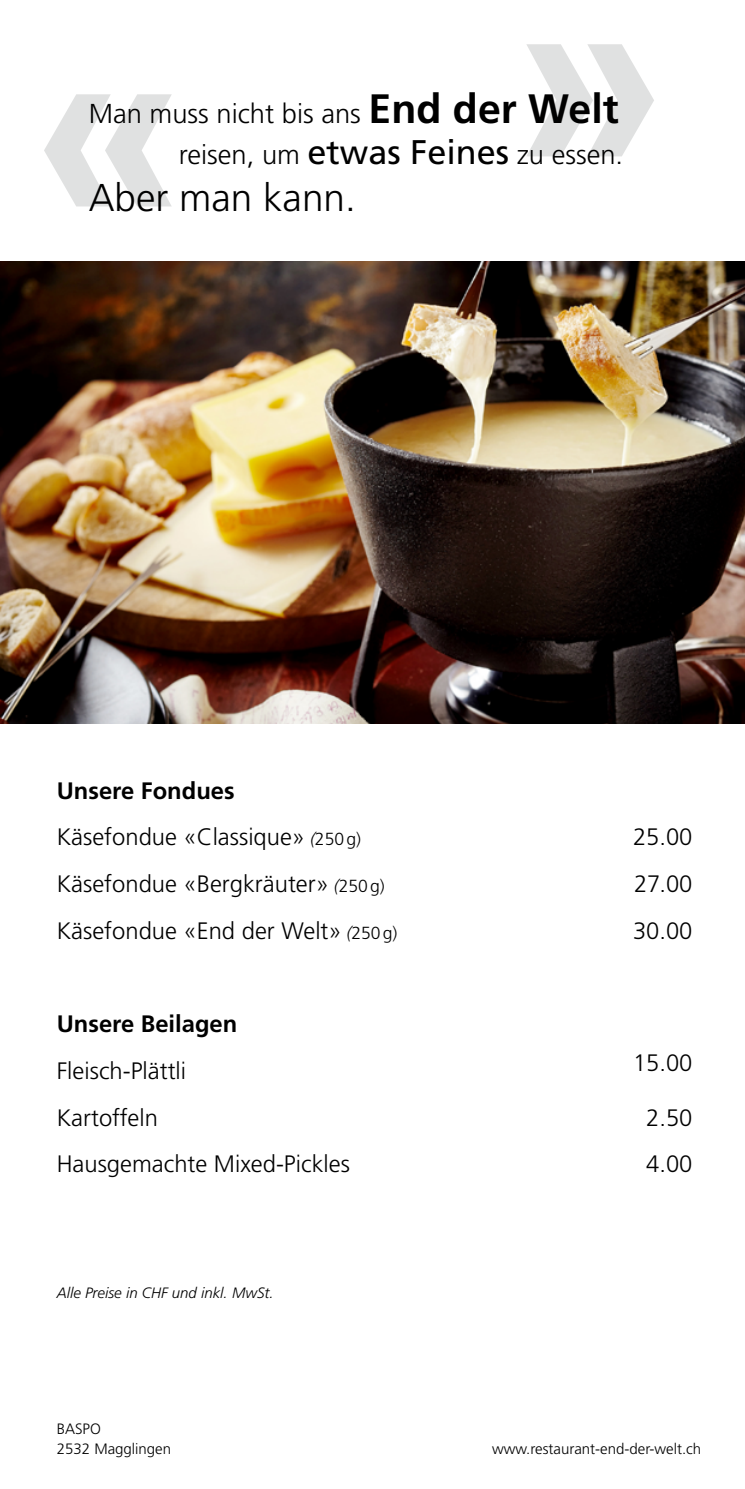
<style>
.page{position:relative;width:745px;height:1489px;background:#fff}
.page>*{position:absolute;margin:0;border:0;box-sizing:border-box;transform-origin:0 0}
.t1{font:700 273.25px "Frutiger LT";color:#d9dada}
.t2{font:700 41px "Frutiger LT";color:#000}
.t3{font:300 38.75px "Frutiger LT";color:#000}
.t4{font:34.25px "Frutiger LT";color:#000}
.t5{font:300 27.25px "Frutiger LT";color:#000}
.t6{font:300 23.75px "Frutiger LT";color:#000}
.t7{font:700 23.75px "Frutiger LT";color:#000}
.t8{font:300 15px "Frutiger LT";color:#000}
.t9{font:italic 300 15px "Frutiger LT";color:#000}
.s1{font-weight:300;font-size:27.25px}
.s2{font-style:italic;font-size:17.5px}
.s3{font-size:17.5px}
</style>
<div class="page">
<img style="left:0;top:261px;width:744px;height:462px">
<h1 class="t1" style="left:515px;top:-82px;width:153px">»</h1>
<p class="t2" style="left:368px;top:85px;width:251px">End der Welt</p>
<p class="t5" style="left:516px;top:139px;width:108px">zu essen.</p>
<h1 class="t1" style="left:31px;top:-32px;width:153px">«</h1>
<p class="t5" style="left:89px;top:98px;width:273px">Man muss nicht bis ans</p>
<p class="t4" style="left:179px;top:132px;width:331px"><span class="s1">reisen, um</span> etwas Feines</p>
<p class="t3" style="left:89px;top:175px;width:268px">Aber man kann.</p>
<p class="t7" style="left:57px;top:776px;width:179px">Unsere Fondues</p>
<p class="t6" style="left:57px;top:823px;width:305px">Käsefondue «Classique» <span class="s2">(</span><span class="s3">250g)</span></p>
<p class="t6" style="left:632px;top:823px;width:61px">25.00</p>
<p class="t6" style="left:57px;top:870px;width:329px">Käsefondue «Bergkräuter» <span class="s2">(</span><span class="s3">250g)</span></p>
<p class="t6" style="left:633px;top:870px;width:60px">27.00</p>
<p class="t6" style="left:57px;top:917px;width:342px">Käsefondue «End der Welt» <span class="s2">(</span><span class="s3">250g)</span></p>
<p class="t6" style="left:632px;top:917px;width:61px">30.00</p>
<p class="t7" style="left:57px;top:1009px;width:182px">Unsere Beilagen</p>
<p class="t6" style="left:57px;top:1057px;width:131px">Fleisch-Plättli</p>
<p class="t6" style="left:632px;top:1049px;width:61px">15.00</p>
<p class="t6" style="left:57px;top:1103px;width:103px">Kartoffeln</p>
<p class="t6" style="left:645px;top:1103px;width:48px">2.50</p>
<p class="t6" style="left:57px;top:1150px;width:294px">Hausgemachte Mixed-Pickles</p>
<p class="t6" style="left:645px;top:1150px;width:48px">4.00</p>
<p class="t9" style="left:57px;top:1284px;width:218px">Alle Preise in CHF und inkl. MwSt.</p>
<p class="t8" style="left:57px;top:1419px;width:46px">BASPO</p>
<p class="t8" style="left:57px;top:1439px;width:116px">2532 Magglingen</p>
<p class="t8" style="left:491px;top:1439px;width:210px">www.restaurant-end-der-welt.ch</p>
</div>
